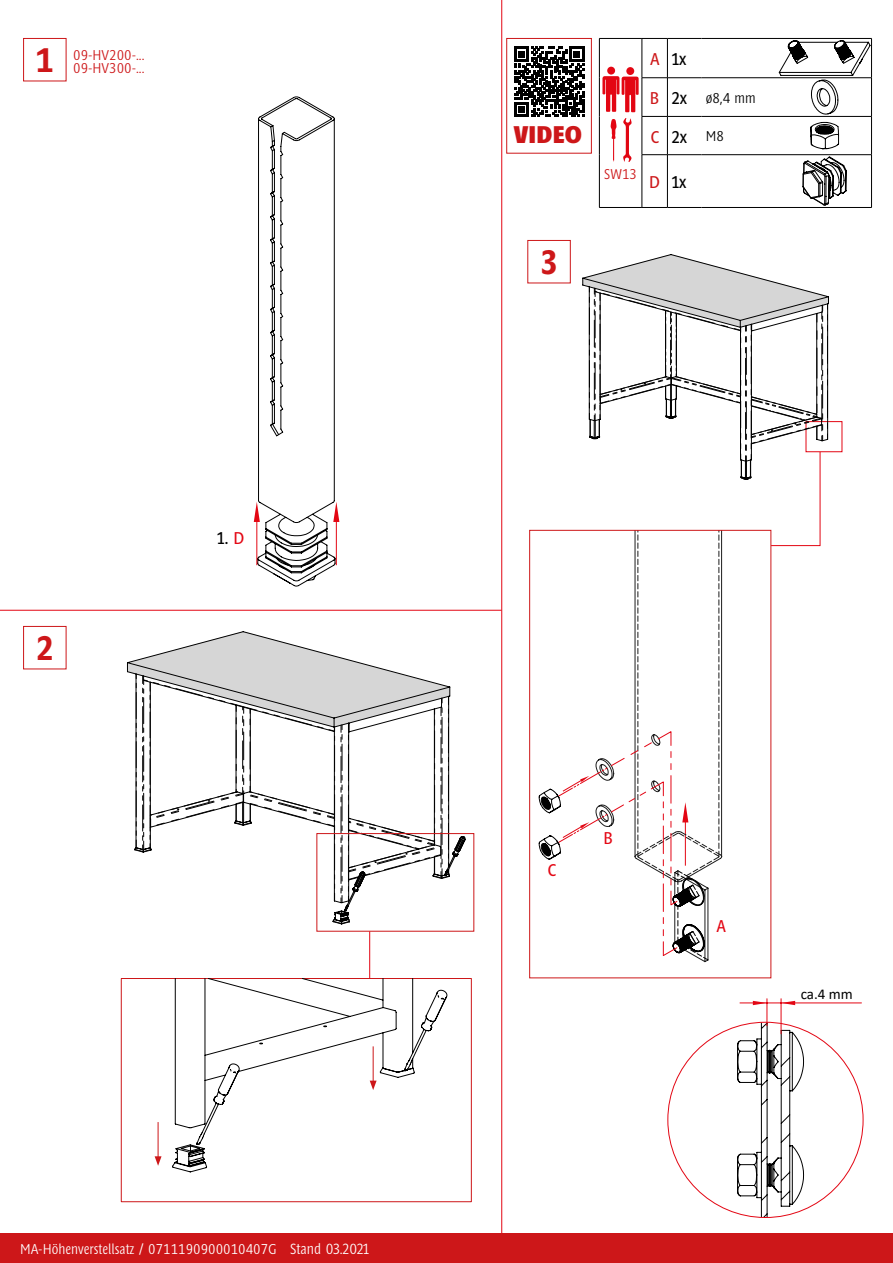
<style>
.page{position:relative;width:893px;height:1263px;background:#fff}
.page>*{position:absolute;margin:0;border:0;box-sizing:border-box;transform-origin:0 0}
.t1{font:36px "Minimala Bold Tf";color:#cd1719}
.t2{font:900 25.5px "Minimala";letter-spacing:.01em;color:#cd1719}
.t3{font:18px "Minimala";color:#000}
.t4{font:18px "Minimala";color:#e30613}
.t5{font:15px "Minimala Light Tf";color:#fff}
.t6{font:15px "Minimala Light Tf";color:#cd1719}
.t7{font:15px "Minimala Light Tf";color:#000}
.t8{font:15px "Calibri";color:#000}
.s1{color:#e30613}
.s2{font-family:"Minimala";font-weight:300;font-size:15.6px}
.s3{color:#cd1719}
.s4{font-family:"Minimala";font-size:18px;color:#cd1719}
.s5{font-family:"Minimala";font-size:18px}
.s6{font-family:"Minimala Light Tf";font-size:15px}
</style>
<div class="page">
<div style="left:0;top:1233px;width:893px;height:30px;background:#cd1719"></div>
<div style="left:23px;top:38px;width:43px;height:43px;border:1px solid #cd1719"></div>
<div style="left:23px;top:626px;width:43px;height:43px;border:1px solid #cd1719"></div>
<div style="left:528px;top:240px;width:42px;height:43px;border:1px solid #cd1719"></div>
<hr style="left:599px;top:38px;width:43px;height:1px;background:#000">
<hr style="left:599px;top:39px;width:1px;height:39px;background:#000">
<svg style="left:642px;top:38px;width:25px;height:1px"></svg>
<hr style="left:642px;top:39px;width:1px;height:39px;background:#000">
<hr style="left:667px;top:38px;width:34px;height:1px;background:#000">
<hr style="left:667px;top:39px;width:1px;height:39px;background:#000">
<hr style="left:701px;top:38px;width:77px;height:1px;background:#000">
<hr style="left:778px;top:38px;width:94px;height:1px;background:#000">
<hr style="left:871px;top:39px;width:1px;height:39px;background:#000">
<hr style="left:599px;top:78px;width:1px;height:38px;background:#000">
<hr style="left:667px;top:77px;width:34px;height:1px;background:#000">
<hr style="left:667px;top:78px;width:1px;height:38px;background:#000">
<hr style="left:701px;top:77px;width:77px;height:1px;background:#000">
<hr style="left:778px;top:77px;width:94px;height:1px;background:#000">
<hr style="left:871px;top:78px;width:1px;height:38px;background:#000">
<hr style="left:599px;top:116px;width:1px;height:39px;background:#000">
<hr style="left:667px;top:116px;width:34px;height:1px;background:#000">
<hr style="left:667px;top:117px;width:1px;height:37px;background:#000">
<hr style="left:701px;top:116px;width:77px;height:1px;background:#000">
<hr style="left:778px;top:116px;width:94px;height:1px;background:#000">
<hr style="left:871px;top:117px;width:1px;height:37px;background:#000">
<hr style="left:599px;top:155px;width:1px;height:52px;background:#000">
<hr style="left:642px;top:155px;width:1px;height:52px;background:#000">
<hr style="left:667px;top:154px;width:34px;height:1px;background:#000">
<hr style="left:667px;top:155px;width:1px;height:52px;background:#000">
<hr style="left:701px;top:154px;width:77px;height:1px;background:#000">
<hr style="left:778px;top:154px;width:94px;height:1px;background:#000">
<hr style="left:871px;top:155px;width:1px;height:52px;background:#000">
<hr style="left:599px;top:207px;width:43px;height:1px;background:#000">
<svg style="left:642px;top:207px;width:25px;height:1px"></svg>
<hr style="left:667px;top:207px;width:34px;height:1px;background:#000">
<hr style="left:701px;top:207px;width:77px;height:1px;background:#000">
<hr style="left:778px;top:207px;width:94px;height:1px;background:#000">
<div style="left:607px;top:67px;width:8px;height:8px;background:#e30613;border-radius:50%"></div>
<div style="left:626px;top:67px;width:8px;height:8px;background:#e30613;border-radius:50%"></div>
<svg style="left:602px;top:76px;width:65px;height:85px"></svg>
<svg style="left:779px;top:40px;width:91px;height:74px"></svg>
<svg style="left:810px;top:122px;width:29px;height:27px"></svg>
<svg style="left:803px;top:156px;width:44px;height:50px"></svg>
<hr style="left:0;top:610px;width:502px;height:1px;background:#e30613">
<hr style="left:501px;top:0;width:1px;height:1233px;background:#e30613">
<hr style="left:781px;top:1003px;width:80px;height:1px;background:#e30613">
<svg style="left:737px;top:999px;width:67px;height:218px"></svg>
<svg style="left:333px;top:919px;width:17px;height:5px"></svg>
<svg style="left:127px;top:631px;width:338px;height:281px"></svg>
<svg style="left:121px;top:978px;width:351px;height:224px"></svg>
<svg style="left:172px;top:978px;width:275px;height:194px"></svg>
<div style="left:317px;top:833px;width:157px;height:98px;border:1px solid #cd1719"></div>
<hr style="left:158px;top:1122px;width:1px;height:37px;background:#cd1719">
<svg style="left:155px;top:1156px;width:7px;height:10px"></svg>
<hr style="left:373px;top:1046px;width:1px;height:37px;background:#cd1719">
<svg style="left:370px;top:1080px;width:7px;height:10px"></svg>
<svg style="left:254px;top:97px;width:85px;height:489px"></svg>
<hr style="left:369px;top:931px;width:1px;height:47px;background:#e30613">
<svg style="left:539px;top:254px;width:289px;height:706px"></svg>
<svg style="left:514px;top:47px;width:70px;height:70px"></svg>
<div style="left:506px;top:38px;width:86px;height:115px;border:1px solid #cd1719"></div>
<h1 class="t1" style="left:36px;top:41px;width:19px">1</h1>
<p class="t6" style="left:73px;top:47px;width:73px">09-HV200-...</p>
<p class="t6" style="left:73px;top:60px;width:73px">09-HV300-...</p>
<h1 class="t1" style="left:36px;top:628px;width:19px">2</h1>
<p class="t3" style="left:217px;top:529px;width:29px">1. <span class="s1">D</span></p>
<p class="t5" style="left:20px;top:1241px;width:351px">MA-Höhenverstellsatz / 0711190900010407G <span class="s2">Stand 03.2021</span></p>
<h2 class="t2" style="left:514px;top:120px;width:70px">VIDEO</h2>
<p class="t6" style="left:604px;top:167px;width:34px">SW13</p>
<p class="t3" style="left:650px;top:50px;width:38px"><span class="s3">A</span> 1x</p>
<p class="t7" style="left:650px;top:90px;width:107px"><span class="s4">B</span> <span class="s5">2x</span> ø8,4 mm</p>
<p class="t3" style="left:650px;top:127px;width:75px"><span class="s3">C</span> 2x <span class="s6">M8</span></p>
<p class="t3" style="left:649px;top:173px;width:39px"><span class="s3">D</span> 1x</p>
<h1 class="t1" style="left:540px;top:243px;width:19px">3</h1>
<p class="t4" style="left:547px;top:860px;width:10px">C</p>
<p class="t4" style="left:603px;top:829px;width:11px">B</p>
<p class="t4" style="left:716px;top:917px;width:11px">A</p>
<p class="t8" style="left:801px;top:983px;width:54px">ca.4 mm</p>
</div>
